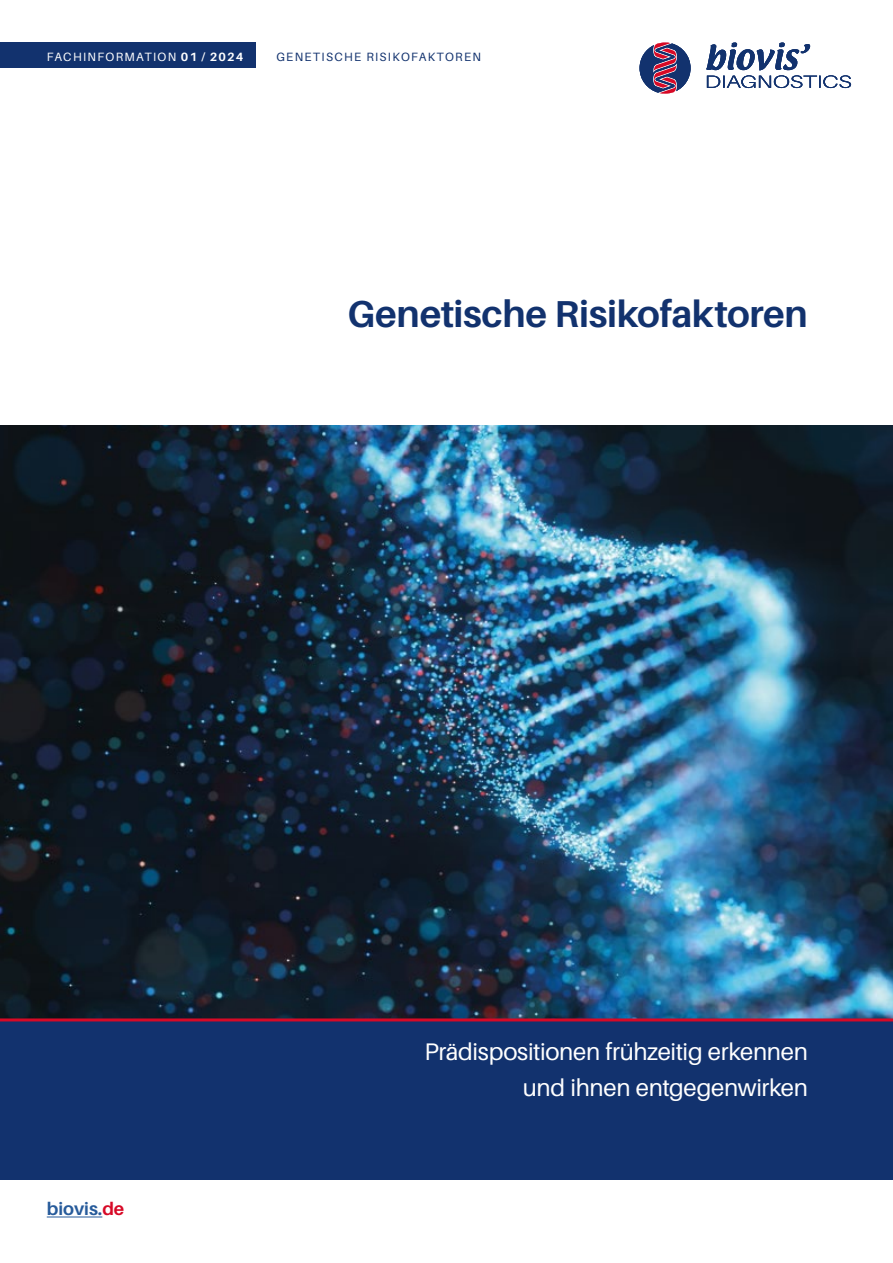
<style>
.page{position:relative;width:893px;height:1263px;background:#fff}
.page>*{position:absolute;margin:0;border:0;box-sizing:border-box;transform-origin:0 0}
.t1{font:700 37.5px "Aileron";letter-spacing:-.01em;color:#12326e}
.t2{font:24px/36px "Aileron";letter-spacing:-.015em;color:#fff;text-align:right}
.t3{font:700 18px "Aileron";color:#275b9b}
.t4{font:12px "Aileron";letter-spacing:.11em;color:#12326e}
.t5{font:12px "Aileron";letter-spacing:.11em;color:#fff}
.s1{font-weight:700}
.s2{color:#d70926}
</style>
<div class="page">
<img style="left:0;top:425px;width:893px;height:593px">
<div style="left:0;top:1020px;width:893px;height:160px;background:#12326e"></div>
<hr style="left:0;top:1018px;width:893px;height:3px;background:#d70926">
<div style="left:0;top:43px;width:255px;height:25px;background:#12326e"></div>
<hr style="left:47px;top:1216px;width:55px;height:1px;background:#275b9b">
<svg style="left:639px;top:43px;width:212px;height:51px"></svg>
<p class="t5" style="left:47px;top:50px;width:198px">FACHINFORMATION <span class="s1">01 / 2024</span></p>
<p class="t4" style="left:276px;top:50px;width:206px">GENETISCHE RISIKOFAKTOREN</p>
<p class="t1" style="left:347px;top:293px;width:462px">Genetische Risikofaktoren</p>
<p class="t3" style="left:47px;top:1199px;width:79px">biovis.<span class="s2">de</span></p>
<p class="t2" style="left:424px;top:1034px;width:385px">Prädispositionen frühzeitig erkennen und ihnen entgegenwirken</p>
</div>
